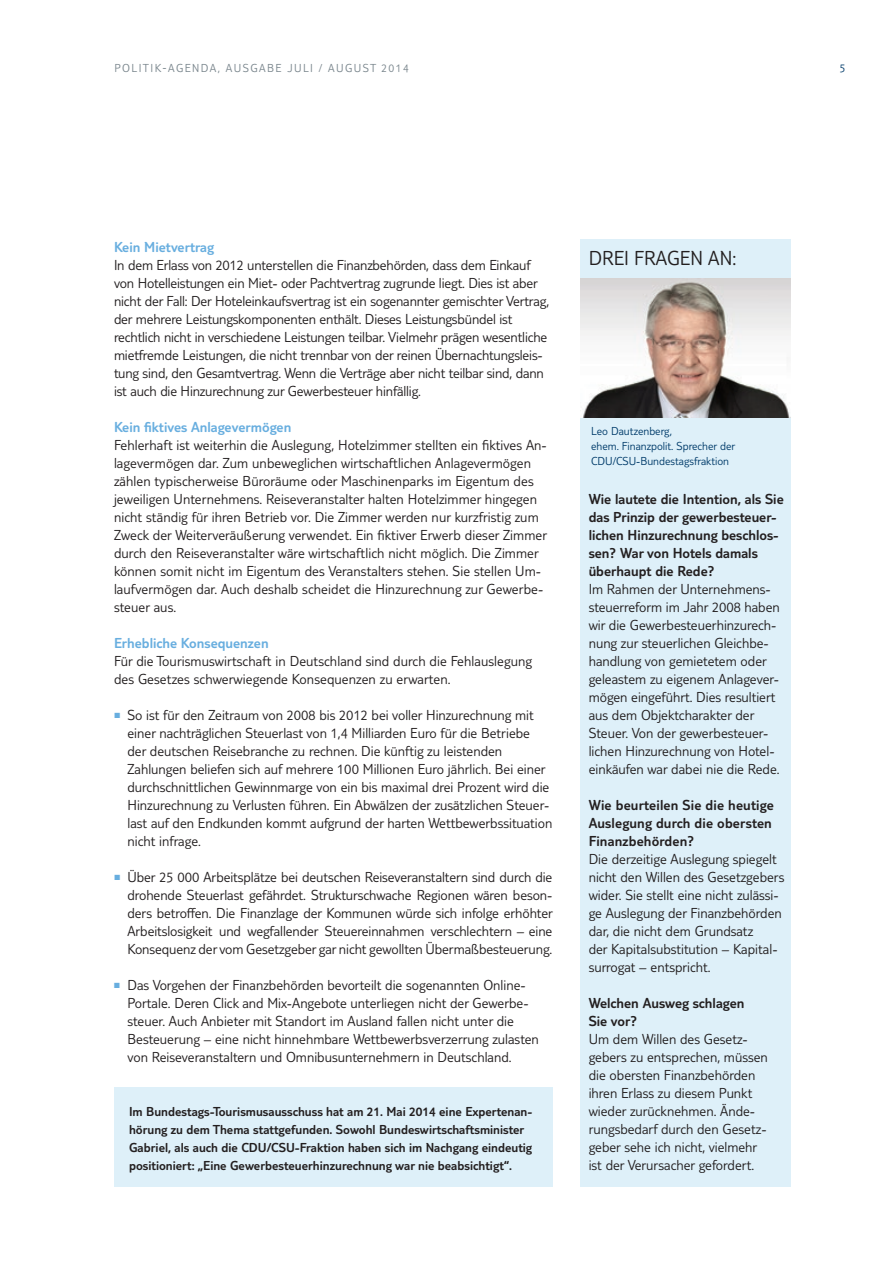
<style>
.page{position:relative;width:893px;height:1263px;background:#fff}
.page>*{position:absolute;margin:0;border:0;box-sizing:border-box;transform-origin:0 0}
.t1{font:300 21px "TUI Type";color:#231f20}
.t2{font:300 15px/18px "TUI Type";color:#231f20}
.t3{font:300 15px/18px "TUI Type";color:#231f20}
.t4{font:300 15px "TUI Type";color:#68aedf}
.t5{font:300 13.5px/18px "TUI Type";color:#231f20}
.t6{font:300 12px/15px "TUI Type";color:#003b6a}
.t7{font:300 12px "TUI Type";letter-spacing:.12em;color:#7a868d}
.t8{font:7.5px "Zapf Dingbats ITC";color:#68aedf}
</style>
<div class="page">
<div style="left:114px;top:1087px;width:438px;height:100px;background:#def0f9"></div>
<div style="left:580px;top:239px;width:211px;height:948px;background:#def0f9"></div>
<img style="left:580px;top:279px;width:211px;height:138px">
<p class="t7" style="left:114px;top:61px;width:231px">Politik-Agenda, Ausgabe JUL i / AUGUST</p>
<p class="t7" style="left:381px;top:61px;width:29px">2014</p>
<p class="t6" style="left:840px;top:60px;width:7px">5</p>
<p class="t4" style="left:114px;top:238px;width:102px">Kein Mietvertrag</p>
<p class="t2" style="left:114px;top:256px;width:437px">I n dem Erlass von 2012 unterstellen die Finanzbehörden, dass dem Einkauf von Hotelleistungen ein Miet- oder Pachtvertrag zugrunde liegt. Dies ist aber nicht der Fall: Der Hoteleinkaufsvertrag ist ein sogenannter gemischter Vertrag, der mehrere Leistungskomponenten enthält. Dieses Leistungsbündel ist rechtlich nicht in verschiedene Leistungen teilbar. Vielmehr prägen wesentliche mietfremde Leistungen, die nicht trennbar von der reinen Übernachtungsleis&shy;tung sind, den Gesamtvertrag. Wenn die Verträge aber nicht teilbar sind, dann ist auch die Hinzurechnung zur Gewerbesteuer hinfällig.</p>
<p class="t4" style="left:114px;top:418px;width:179px">Kein fiktives Anlagevermögen</p>
<p class="t2" style="left:114px;top:436px;width:435px">Fehlerhaft ist weiterhin die Auslegung, Hotelzimmer stellten ein fiktives An&shy;lagevermögen dar. Zum unbeweglichen wirtschaftlichen Anlagevermögen zählen typischerweise Büroräume oder Maschinenparks im Eigentum des jeweiligen Unternehmens. Reiseveranstalter halten Hotelzimmer hingegen nicht ständig für ihren Betrieb vor. Die Zimmer werden nur kurzfristig zum Zweck der Weiterveräußerung verwendet. Ein fiktiver Erwerb dieser Zimmer durch den Reiseveranstalter wäre wirtschaftlich nicht möglich. Die Zimmer können somit nicht im Eigentum des Veranstalters stehen. Sie stellen Um&shy;laufvermögen dar. Auch deshalb scheidet die Hinzurechnung zur Gewerbe&shy;steuer aus.</p>
<p class="t4" style="left:114px;top:634px;width:156px">Erhebliche Konsequenzen</p>
<p class="t2" style="left:114px;top:652px;width:420px">Für die Tourismuswirtschaft in Deutschland sind durch die Fehlauslegung des Gesetzes schwerwiegende Konsequenzen zu erwarten.</p>
<p class="t2" style="left:128px;top:706px;width:426px">So ist für den Zeitraum von 2008 bis 2012 bei voller Hinzurechnung mit einer nachträglichen Steuerlast von 1,4 Milliarden Euro für die Betriebe der deutschen Reisebranche zu rechnen. Die künftig zu leistenden Zahlungen beliefen sich auf mehrere 100 Millionen Euro jährlich. Bei einer durchschnittlichen Gewinnmarge von ein bis maximal drei Prozent wird die Hinzurechnung zu Verlusten führen. Ein Abwälzen der zusätzlichen Steuer&shy;last auf den Endkunden kommt aufgrund der harten Wettbewerbssituation nicht infrage.</p>
<p class="t2" style="left:128px;top:868px;width:427px;text-align:justify">Über 25 000 Arbeitsplätze bei deutschen Reiseveranstaltern sind durch die drohende Steuerlast gefährdet. Strukturschwache Regionen wären beson&shy;ders betroffen. Die Finanzlage der Kommunen würde sich infolge erhöhter Arbeitslosigkeit und wegfallender Steuereinnahmen verschlechtern – eine Konsequenz der vom Gesetzgeber gar nicht gewollten Übermaßbesteuerung.</p>
<p class="t2" style="left:128px;top:976px;width:413px">Das Vorgehen der Finanzbehörden bevorteilt die sogenannten Online-Portale. Deren Click and Mix-Angebote unterliegen nicht der Gewerbe&shy;steuer. Auch Anbieter mit Standort im Ausland fallen nicht unter die Besteuerung – eine nicht hinnehmbare Wettbewerbsverzerrung zulasten von Reiseveranstaltern und Omnibusunternehmern in Deutschland.</p>
<p class="t8" style="left:114px;top:712px;width:7px">■</p>
<p class="t8" style="left:114px;top:873px;width:7px">■</p>
<p class="t8" style="left:114px;top:982px;width:7px">■</p>
<p class="t5" style="left:129px;top:1102px;width:405px">Im Bundestags-Tourismusausschuss hat am 21. Mai 2014 eine Expertenan&shy;hörung zu dem Thema stattgefunden. Sowohl Bundeswirtschaftsminister Gabriel, als auch die CDU/CSU-Fraktion haben sich im Nachgang eindeutig positioniert: „Eine Gewerbesteuerhinzurechnung war nie beabsichtigt“.</p>
<h1 class="t1" style="left:589px;top:246px;width:149px">Drei Fragen an:</h1>
<p class="t6" style="left:591px;top:423px;width:146px">Leo Dautzenberg,<br>ehem. Finanzpolit. Sprecher der<br>CDU/CSU -Bundestagsfraktion</p>
<p class="t3" style="left:589px;top:490px;width:197px">Wie lautete die Intention, als Sie das Prinzip der gewerbesteuer&shy;lichen Hinzurechnung beschlos&shy;sen? War von Hotels damals überhaupt die Rede?</p>
<p class="t2" style="left:589px;top:580px;width:193px">I m Rahmen der Unternehmens&shy;steuerreform im Jahr 2008 haben wir die Gewerbesteuerhinzurech&shy;nung zur steuerlichen Gleichbe&shy;handlung von gemietetem oder geleastem zu eigenem Anlagever&shy;mögen eingeführt. Dies resultiert aus dem Objektcharakter der<br>Steuer. Von der gewerbesteuer&shy;lichen Hinzurechnung von Hotel&shy;einkäufen war dabei nie die Rede.</p>
<p class="t3" style="left:589px;top:796px;width:187px">Wie beurteilen Sie die heutige<br>Auslegung durch die obersten<br>Finanzbehörden?</p>
<p class="t2" style="left:589px;top:850px;width:197px">Die derzeitige Auslegung spiegelt nicht den Willen des Gesetzgebers wider. Sie stellt eine nicht zulässi&shy;ge Auslegung der Finanzbehörden dar, die nicht dem Grundsatz<br>der Kapitalsubstitution – Kapital&shy;surrogat – entspricht.</p>
<p class="t3" style="left:589px;top:994px;width:157px">Welchen Ausweg schlagen<br>Sie vor?</p>
<p class="t2" style="left:589px;top:1030px;width:181px">Um dem Willen des Gesetz&shy;gebers zu entsprechen, müssen die obersten Finanzbehörden ihren Erlass zu diesem Punkt wieder zurücknehmen. Ände&shy;rungsbedarf durch den Gesetz&shy;geber sehe ich nicht, vielmehr ist der Verursacher gefordert.</p>
</div>
